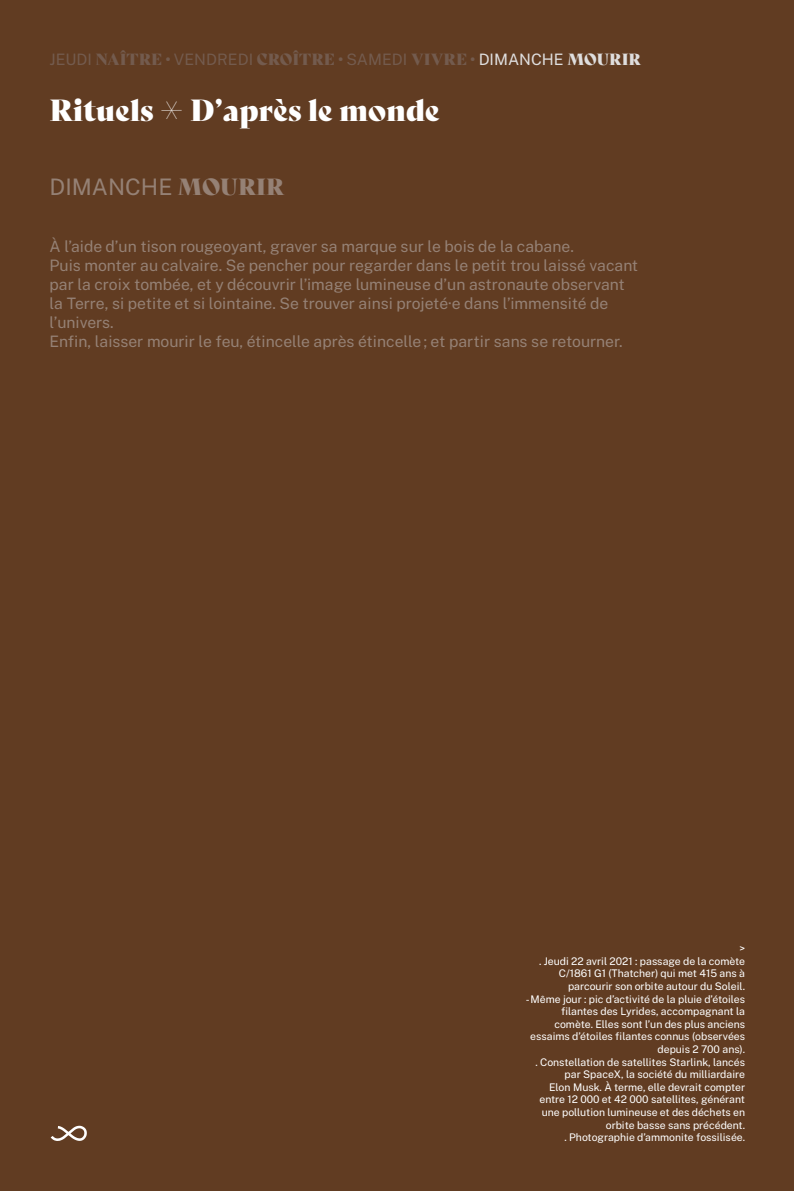
<style>
.page{position:relative;width:794px;height:1191px;background:#613c22}
.page>*{position:absolute;margin:0;border:0;box-sizing:border-box;transform-origin:0 0}
.t1{font:29.75px "Bely Display";color:#fff}
.t2{font:100 22.75px "Public Sans";color:#958175}
.t3{font:100 15.75px/18.9px "Public Sans";color:#958175}
.t4{font:15.75px "Bely Display";color:#735b4e}
.t5{font:100 10.5px/12.6px "Public Sans";color:#fff;text-align:right}
.s1{font-family:"Public Sans";font-weight:100}
.s2{font-family:"Public Sans";font-weight:100;color:#dfdede}
.s3{color:#dfdede}
.s4{font-family:"Bely Display";font-weight:400}
</style>
<div class="page">
<svg style="left:51px;top:1125px;width:36px;height:16px"></svg>
<p class="t4" style="left:50px;top:47px;width:593px"><span class="s1">JEUDI</span> NAÎTRE • <span class="s1">VENDREDI</span> CROÎTRE • <span class="s1">SAMEDI</span> VIVRE • <span class="s2">DIMANCHE</span> <span class="s3">MOURIR</span></p>
<p class="t1" style="left:50px;top:86px;width:392px">Rituels q D’après le monde</p>
<p class="t2" style="left:50px;top:171px;width:236px">DIMANCHE <span class="s4">MOURIR</span></p>
<p class="t3" style="left:50px;top:236px;width:526px">À l’aide d’un tison rougeoyant, graver sa marque sur le bois de la cabane.</p>
<p class="t3" style="left:50px;top:255px;width:590px">Puis monter au calvaire. Se pencher pour regarder dans le petit trou laissé vacant par la croix tombée, et y découvrir l’image lumineuse d’un astronaute observant la Terre, si petite et si lointaine. Se trouver ainsi projeté·e dans l’immensité de l’univers.</p>
<p class="t3" style="left:50px;top:330px;width:574px">Enfin, laisser mourir le feu, étincelle après étincelle; et partir sans se retourner.</p>
<p class="t5" style="left:739px;top:941px;width:7px">&gt;</p>
<p class="t5" style="left:539px;top:954px;width:208px">. Jeudi 22 avril 2021 : passage de la comète<br>C/1861 G1 (Thatcher) qui met 415 ans à parcourir son orbite autour du Soleil.</p>
<p class="t5" style="left:526px;top:991px;width:221px">- Même jour : pic d’activité de la pluie d’étoiles filantes des Lyrides, accompagnant la comète. Elles sont l’un des plus anciens essaims d’étoiles filantes connus (observées depuis 2 700 ans).</p>
<p class="t5" style="left:535px;top:1054px;width:211px">. Constellation de satellites Starlink, lancés par SpaceX, la société du milliardaire<br>Elon Musk. À terme, elle devrait compter entre 12 000 et 42 000 satellites, générant une pollution lumineuse et des déchets en orbite basse sans précédent.</p>
<p class="t5" style="left:564px;top:1130px;width:182px">. Photographie d’ammonite fossilisée.</p>
</div>
